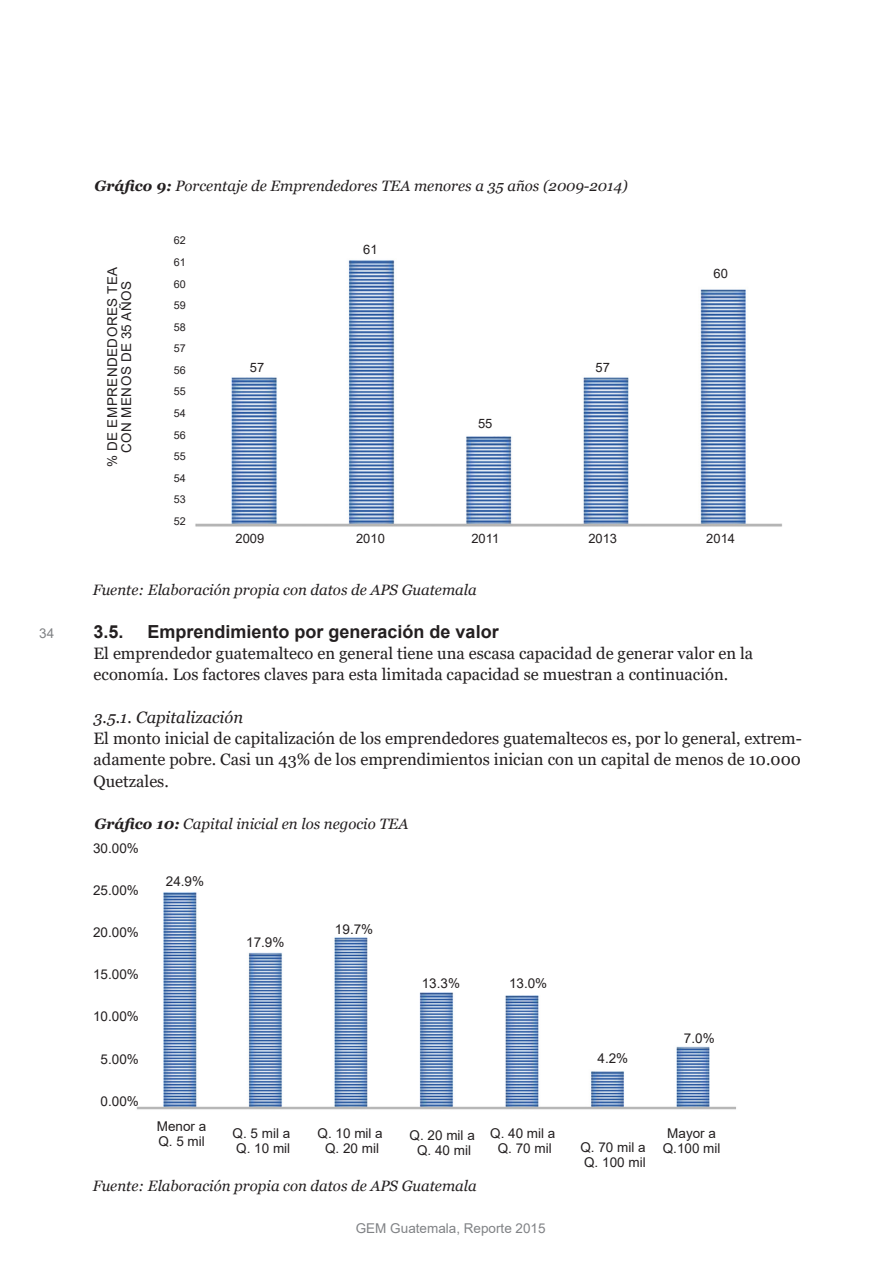
<style>
.page{position:relative;width:893px;height:1263px;background:#fff}
.page>*{position:absolute;margin:0;border:0;box-sizing:border-box;transform-origin:0 0}
._5-Paragraph{font:700 18px "Arial";color:#231f20}
._6-Bodytext{font:16.5px/21.3px "Georgia";color:#231f20}
._6-Bodytext-2{font:italic 16.5px "Georgia";color:#231f20}
._6-Bodytext-3{font:italic 15px "Georgia";color:#231f20}
.t1{font:13.5px/15px "Arial";color:#231f20;text-align:center}
.t2{font:13.5px "Arial";letter-spacing:.035em;color:#231f20}
.t3{font:13.5px "Arial";color:#808285}
.t4{font:12.9px "Arial";color:#231f20}
.t5{font:10.8px "Arial";color:#231f20}
.s1{font-weight:700}
</style>
<div class="page">
<img style="left:136px;top:892px;width:600px;height:218px">
<img style="left:195px;top:260px;width:587px;height:267px">
<p class="t3" style="left:39px;top:624px;width:17px">34</p>
<p class="_6-Bodytext-3" style="left:94px;top:177px;width:535px"><span class="s1">Gráfico 9:</span> Porcentaje de Emprendedores TEA menores a 35 años (2009-2014)</p>
<p class="t2" style="left:103px;top:467px;width:202px;rotate:-90deg">% DE EMPRENDEDORES TEA</p>
<p class="t2" style="left:117px;top:453px;width:173px;rotate:-90deg">CON MENOS DE 35 AÑOS</p>
<p class="t5" style="left:174px;top:233px;width:13px">62</p>
<p class="t5" style="left:174px;top:255px;width:13px">61</p>
<p class="t5" style="left:174px;top:276px;width:13px">60</p>
<p class="t5" style="left:174px;top:298px;width:13px">59</p>
<p class="t5" style="left:174px;top:319px;width:13px">58</p>
<p class="t5" style="left:174px;top:341px;width:13px">57</p>
<p class="t5" style="left:174px;top:363px;width:13px">56</p>
<p class="t5" style="left:174px;top:384px;width:13px">55</p>
<p class="t5" style="left:174px;top:406px;width:13px">54</p>
<p class="t5" style="left:174px;top:427px;width:13px">56</p>
<p class="t5" style="left:174px;top:449px;width:13px">55</p>
<p class="t5" style="left:174px;top:470px;width:13px">54</p>
<p class="t5" style="left:174px;top:492px;width:13px">53</p>
<p class="t5" style="left:174px;top:513px;width:13px">52</p>
<p class="t4" style="left:250px;top:358px;width:16px">57</p>
<p class="t4" style="left:363px;top:241px;width:16px">61</p>
<p class="t4" style="left:478px;top:414px;width:16px">55</p>
<p class="t4" style="left:596px;top:358px;width:16px">57</p>
<p class="t4" style="left:713px;top:265px;width:16px">60</p>
<p class="t4" style="left:235px;top:529px;width:30px">2009</p>
<p class="t4" style="left:356px;top:529px;width:30px">2010</p>
<p class="t4" style="left:471px;top:529px;width:29px">2011</p>
<p class="t4" style="left:588px;top:529px;width:30px">2013</p>
<p class="t4" style="left:706px;top:529px;width:30px">2014</p>
<p class="_6-Bodytext-3" style="left:93px;top:581px;width:385px">Fuente: Elaboración propia con datos de APS Guatemala</p>
<p class="_5-Paragraph" style="left:94px;top:619px;width:32px">3.5.</p>
<p class="_5-Paragraph" style="left:148px;top:619px;width:353px">Emprendimiento por generación de valor</p>
<p class="_6-Bodytext" style="left:94px;top:643px;width:661px">El emprendedor guatemalteco en general tiene una escasa capacidad de generar valor en la economía. Los factores claves para esta limitada capacidad se muestran a continuación.</p>
<p class="_6-Bodytext-2" style="left:94px;top:707px;width:151px">3.5.1. Capitalización</p>
<p class="_6-Bodytext" style="left:94px;top:728px;width:710px;text-align:justify">El monto inicial de capitalización de los emprendedores guatemaltecos es, por lo general, extrem&shy;adamente pobre. Casi un 43% de los emprendimientos inician con un capital de menos de 10.000<br>Quetzales.</p>
<p class="_6-Bodytext-3" style="left:94px;top:814px;width:316px"><span class="s1">Gráfico 10:</span> Capital inicial en los negocio TEA</p>
<p class="t1" style="left:93px;top:841px;width:47px">30.00%</p>
<p class="t1" style="left:93px;top:883px;width:47px">25.00%</p>
<p class="t1" style="left:93px;top:925px;width:47px">20.00%</p>
<p class="t1" style="left:93px;top:967px;width:47px">15.00%</p>
<p class="t1" style="left:93px;top:1009px;width:47px">10.00%</p>
<p class="t1" style="left:101px;top:1051px;width:40px">5.00%</p>
<p class="t1" style="left:101px;top:1093px;width:40px">0.00%</p>
<p class="t1" style="left:166px;top:873px;width:40px">24.9%</p>
<p class="t1" style="left:246px;top:935px;width:40px">17.9%</p>
<p class="t1" style="left:335px;top:921px;width:40px">19.7%</p>
<p class="t1" style="left:422px;top:975px;width:40px">13.3%</p>
<p class="t1" style="left:509px;top:975px;width:40px">13.0%</p>
<p class="t1" style="left:597px;top:1051px;width:32px">4.2%</p>
<p class="t1" style="left:157px;top:1118px;width:51px">Menor a</p>
<p class="t1" style="left:158px;top:1133px;width:48px">Q. 5 mil</p>
<p class="t1" style="left:232px;top:1126px;width:59px">Q. 5 mil a</p>
<p class="t1" style="left:236px;top:1141px;width:56px">Q. 10 mil</p>
<p class="t1" style="left:318px;top:1126px;width:67px">Q. 10 mil a</p>
<p class="t1" style="left:325px;top:1141px;width:56px">Q. 20 mil</p>
<p class="t1" style="left:410px;top:1128px;width:67px">Q. 20 mil a</p>
<p class="t1" style="left:417px;top:1143px;width:56px">Q. 40 mil</p>
<p class="_6-Bodytext-3" style="left:93px;top:1176px;width:385px">Fuente: Elaboración propia con datos de APS Guatemala</p>
<p class="t1" style="left:490px;top:1126px;width:67px">Q. 40 mil a</p>
<p class="t1" style="left:498px;top:1141px;width:56px">Q. 70 mil</p>
<p class="t1" style="left:580px;top:1140px;width:67px">Q. 70 mil a</p>
<p class="t1" style="left:584px;top:1155px;width:63px">Q. 100 mil</p>
<p class="t3" style="left:356px;top:1219px;width:191px">GEM Guatemala, Reporte 2015</p>
<p class="t1" style="left:684px;top:1031px;width:32px">7.0%</p>
<p class="t1" style="left:663px;top:1126px;width:59px">Mayor a<br>Q.100 mil</p>
</div>
